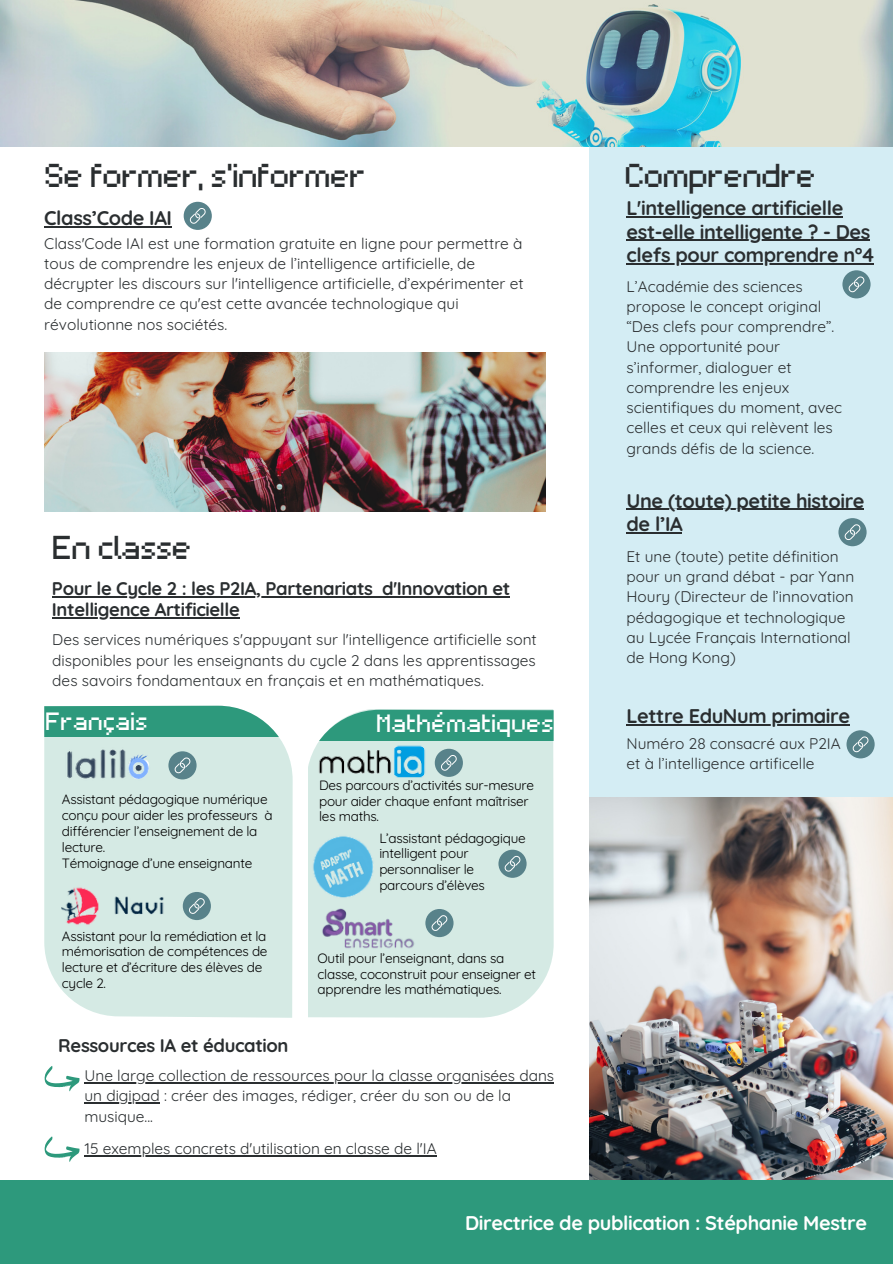
<style>
.page{position:relative;width:893px;height:1264px;background:#fff}
.page>*{position:absolute;margin:0;border:0;box-sizing:border-box;transform-origin:0 0}
.t1{font:33.15px "Retropix";letter-spacing:-.025em;color:#2a2e30}
.t2{font:25.05px "Retropix";color:#fff}
.t3{font:700 19.8px/23.7px "Quicksand";letter-spacing:-.02em;color:#2a2e30}
.t4{font:700 19.8px "Quicksand";letter-spacing:-.02em;color:#fff}
.t5{font:700 18.3px/21.3px "Quicksand";letter-spacing:-.02em;color:#2a2e30}
.t6{font:15.45px/20.2px "Quicksand";color:#2a2e30}
.t7{font:13.5px/15.8px "Quicksand";letter-spacing:-.02em;color:#000}
</style>
<div class="page">
<img style="left:590px;top:797px;width:302px;height:383px">
<div style="left:0;top:1180px;width:892px;height:83px;background:#2d997c"></div>
<div style="left:590px;top:147px;width:302px;height:650px;background:#d4edf4"></div>
<img style="left:0;top:0;width:892px;height:146px">
<img style="left:44px;top:352px;width:501px;height:159px">
<div style="left:184px;top:202px;width:28px;height:28px;background:#58828a;border-radius:50%"></div>
<svg style="left:190px;top:208px;width:16px;height:16px"></svg>
<div style="left:842px;top:270px;width:28px;height:28px;background:#58828a;border-radius:50%"></div>
<svg style="left:848px;top:276px;width:16px;height:16px"></svg>
<hr style="left:626px;top:509px;width:238px;height:1px;background:#2a2e30">
<hr style="left:626px;top:532px;width:56px;height:1px;background:#2a2e30">
<div style="left:838px;top:518px;width:28px;height:28px;background:#58828a;border-radius:50%"></div>
<svg style="left:844px;top:524px;width:16px;height:16px"></svg>
<div style="left:44px;top:736px;width:248px;height:281px;background:#d5eae4"></div>
<img style="left:62px;top:744px;width:93px;height:42px">
<img style="left:62px;top:881px;width:108px;height:50px">
<div style="left:309px;top:741px;width:244px;height:276px;background:#d5eae4"></div>
<img style="left:312px;top:741px;width:126px;height:45px">
<img style="left:319px;top:907px;width:101px;height:44px">
<svg style="left:44px;top:1066px;width:35px;height:25px"></svg>
<svg style="left:44px;top:705px;width:234px;height:31px;background:#42a389"></svg>
<svg style="left:319px;top:709px;width:234px;height:32px;background:#41a388"></svg>
<svg style="left:44px;top:1136px;width:35px;height:25px"></svg>
<div style="left:846px;top:730px;width:28px;height:28px;background:#58828a;border-radius:50%"></div>
<svg style="left:852px;top:736px;width:16px;height:16px"></svg>
<div style="left:168px;top:751px;width:28px;height:28px;background:#58828a;border-radius:50%"></div>
<svg style="left:175px;top:757px;width:15px;height:16px"></svg>
<div style="left:183px;top:892px;width:28px;height:28px;background:#58828a;border-radius:50%"></div>
<svg style="left:189px;top:898px;width:16px;height:15px"></svg>
<div style="left:435px;top:748px;width:28px;height:29px;background:#58828a;border-radius:50%"></div>
<svg style="left:441px;top:755px;width:15px;height:15px"></svg>
<div style="left:425px;top:909px;width:28px;height:28px;background:#58828a;border-radius:50%"></div>
<svg style="left:431px;top:915px;width:16px;height:15px"></svg>
<img style="left:308px;top:831px;width:69px;height:70px">
<hr style="left:44px;top:226px;width:128px;height:1px;background:#2a2e30">
<hr style="left:637px;top:216px;width:206px;height:1px;background:#2a2e30">
<hr style="left:626px;top:240px;width:244px;height:1px;background:#2a2e30">
<hr style="left:626px;top:263px;width:247px;height:1px;background:#2a2e30">
<hr style="left:52px;top:596px;width:320px;height:1px;background:#2a2e30">
<hr style="left:382px;top:596px;width:128px;height:1px;background:#2a2e30">
<hr style="left:52px;top:617px;width:187px;height:1px;background:#2a2e30">
<hr style="left:84px;top:1082px;width:470px;height:1px;background:#2a2e30">
<hr style="left:84px;top:1102px;width:76px;height:1px;background:#2a2e30">
<hr style="left:84px;top:1155px;width:353px;height:1px;background:#2a2e30">
<hr style="left:626px;top:724px;width:223px;height:1px;background:#2a2e30">
<div style="left:498px;top:849px;width:28px;height:28px;background:#58828a;border-radius:50%"></div>
<svg style="left:504px;top:855px;width:16px;height:16px"></svg>
<p class="t1" style="left:44px;top:160px;width:322px">Se former, s’informer</p>
<p class="t3" style="left:44px;top:206px;width:129px">Class’Code IAI</p>
<p class="t6" style="left:44px;top:233px;width:481px">Class'Code IAI est une formation gratuite en ligne pour permettre à tous de comprendre les enjeux de l’intelligence artificielle, de décrypter les discours sur l'intelligence artificielle, d’expérimenter et de comprendre ce qu'est cette avancée technologique qui révolutionne nos sociétés.</p>
<p class="t1" style="left:52px;top:532px;width:141px">En classe</p>
<p class="t5" style="left:52px;top:577px;width:460px">Pour le Cycle 2 : les P2IA, Partenariats d'Innovation et<br>Intelligence Artificielle</p>
<p class="t6" style="left:52px;top:629px;width:486px;text-align:justify">Des services numériques s'appuyant sur l'intelligence artificielle sont disponibles pour les enseignants du cycle 2 dans les apprentissages des savoirs fondamentaux en français et en mathématiques.</p>
<p class="t2" style="left:45px;top:710px;width:104px">Français</p>
<p class="t2" style="left:376px;top:712px;width:179px">Mathématiques</p>
<p class="t7" style="left:62px;top:791px;width:212px">Assistant pédagogique numérique conçu pour aider les professeurs à différencier l’enseignement de la lecture.</p>
<p class="t7" style="left:62px;top:854px;width:192px">Témoignage d’une enseignante</p>
<p class="t7" style="left:62px;top:927px;width:207px">Assistant pour la remédiation et la mémorisation de compétences de lecture et d’écriture des élèves de cycle 2.</p>
<p class="t7" style="left:319px;top:777px;width:216px">Des parcours d’activités sur-mesure pour aider chaque enfant maîtriser les maths.</p>
<p class="t7" style="left:379px;top:829px;width:148px">L’assistant pédagogique intelligent pour personnaliser le parcours d’élèves</p>
<p class="t7" style="left:317px;top:949px;width:220px">Outil pour l’enseignant, dans sa classe, coconstruit pour enseigner et apprendre les mathématiques.</p>
<p class="t5" style="left:58px;top:1034px;width:232px">Ressources IA et éducation</p>
<p class="t6" style="left:84px;top:1065px;width:471px">Une large collection de ressources pour la classe organisées dans un digipad : créer des images, rédiger, créer du son ou de la musique...</p>
<p class="t6" style="left:84px;top:1138px;width:354px">15 exemples concrets d'utilisation en classe de l'IA</p>
<p class="t1" style="left:624px;top:160px;width:193px">Comprendre</p>
<p class="t3" style="left:626px;top:195px;width:249px">L'intelligence artificielle est-elle intelligente ? - Des clefs pour comprendre n°4</p>
<p class="t6" style="left:626px;top:276px;width:217px">L’Académie des sciences propose le concept original “Des clefs pour comprendre”.<br>Une opportunité pour s’informer, dialoguer et comprendre les enjeux scientifiques du moment, avec celles et ceux qui relèvent les grands défis de la science.</p>
<p class="t3" style="left:626px;top:488px;width:239px">Une (toute) petite histoire de l’IA</p>
<p class="t6" style="left:626px;top:546px;width:229px">Et une (toute) petite définition pour un grand débat - par Yann<br>Houry (Directeur de l’innovation pédagogique et technologique au Lycée Français International de Hong Kong)</p>
<p class="t3" style="left:626px;top:703px;width:225px">Lettre EduNum primaire</p>
<p class="t6" style="left:626px;top:733px;width:216px">Numéro 28 consacré aux P2IA et à l’intelligence artificelle</p>
<p class="t4" style="left:465px;top:1209px;width:403px">Directrice de publication : Stéphanie Mestre</p>
</div>
